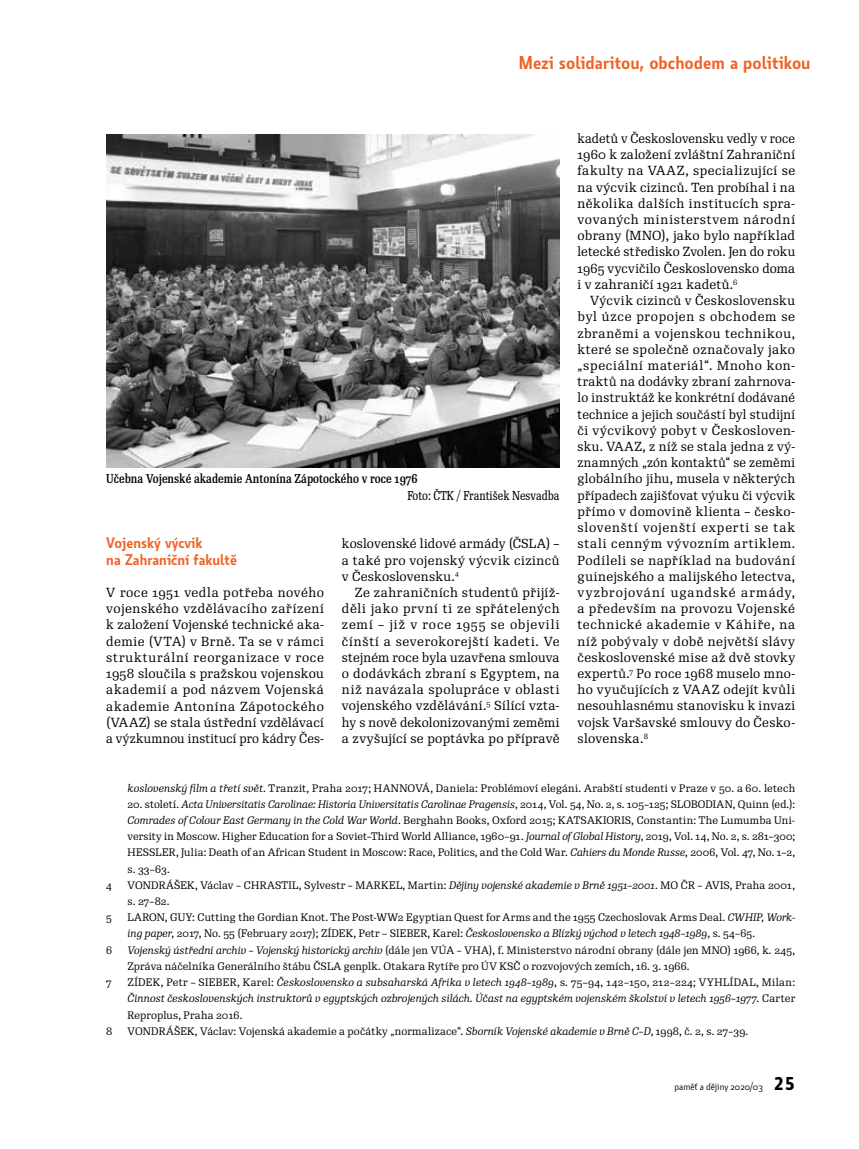
<style>
.page{position:relative;width:859px;height:1149px;background:#fff}
.page>*{position:absolute;margin:0;border:0;box-sizing:border-box;transform-origin:0 0}
.t1{font:600 18px "Botanika Std";color:#f16122}
.t2{font:600 15px/16.2px "Botanika Std";color:#f16122}
.t3{font:12.75px/16.2px "Re Public Std";letter-spacing:.02em;color:#000;text-align:justify}
.t4{font:12.75px/16.2px "Re Public Std";letter-spacing:.02em;color:#000;text-align:justify;scale:.95 1}
.t5{font:500 12.45px "Re Public Std Cond";color:#000}
.t6{font:12.45px "Re Public Std Cond";color:#000}
.t7{font:10.5px/16.2px "Re Public Std";letter-spacing:.015em;color:#000}
.t8{font:italic 10.5px/16.2px "Re Public Std";letter-spacing:.005em;color:#000;text-align:justify}
.t9{font:9.75px "Botanika Std";color:#000}
.s1{font-style:italic}
.s2{font-style:normal}
.s3{font-family:"Botanika Mono";font-weight:700;font-size:18px}
</style>
<div class="page">
<img style="left:106px;top:135px;width:454px;height:332px">
<h1 class="t1" style="left:519px;top:51px;width:293px">Mezi solidaritou, obchodem a politikou</h1>
<p class="t5" style="left:106px;top:471px;width:313px">Učebna Vojenské akademie Antonína Zápotockého v roce 1976</p>
<p class="t6" style="left:407px;top:487px;width:154px">Foto: ČTK / František Nesvadba</p>
<p class="t2" style="left:106px;top:534px;width:132px">Vojenský výcvik<br>na Zahraniční fakultě</p>
<p class="t3" style="left:106px;top:584px;width:219px">V roce 1951 vedla potřeba nového vojenského vzdělávacího zařízení k založení Vojenské technické aka&shy;demie (VTA) v Brně. Ta se v rámci strukturální reorganizace v roce 1958 sloučila s pražskou vojenskou akademií a pod názvem Vojenská akademie Antonína Zápotockého (VAAZ) se stala ústřední vzdělávací a výzkumnou institucí pro kádry Čes-</p>
<p class="t3" style="left:342px;top:535px;width:219px">koslovenské lidové armády (ČSLA) – a také pro vojenský výcvik cizinců v Československu.<sup>4</sup></p>
<p class="t3" style="left:342px;top:584px;width:219px;text-indent:13px">Ze zahraničních studentů přijíž&shy;děli jako první ti ze spřátelených zemí – již v roce 1955 se objevili čínští a severokorejští kadeti. Ve stejném roce byla uzavřena smlouva o dodávkách zbraní s Egyptem, na niž navázala spolupráce v oblasti vojenského vzdělávání.<sup>5</sup> Sílící vzta&shy;hy s nově dekolonizovanými zeměmi a zvyšující se poptávka po přípravě</p>
<p class="t4" style="left:578px;top:130px;width:231px">kadetů v Československu vedly v roce 1960 k založení zvláštní Zahraniční fakulty na VAAZ, specializující se na výcvik cizinců. Ten probíhal i na několika dalších institucích spra&shy;vovaných ministerstvem národní obrany (MNO), jako bylo například letecké středisko Zvolen. Jen do roku 1965 vycvičilo Československo doma i v zahraničí 1921 kadetů.<sup>6</sup></p>
<p class="t3" style="left:578px;top:292px;width:219px;text-indent:13px">Výcvik cizinců v Československu byl úzce propojen s obchodem se zbraněmi a vojenskou technikou, které se společně označovaly jako „speciální materiál“. Mnoho kon&shy;traktů na dodávky zbraní zahrnova&shy;lo instruktáž ke konkrétní dodávané technice a jejich součástí byl studijní či výcvikový pobyt v Českosloven&shy;sku. VAAZ, z níž se stala jedna z vý&shy;znamných „zón kontaktů“ se zeměmi globálního jihu, musela v některých případech zajišťovat výuku či výcvik přímo v domovině klienta – česko&shy;slovenští vojenští experti se tak stali cenným vývozním artiklem.<br>Podíleli se například na budování guinejského a malijského letectva, vyzbrojování ugandské armády, a především na provozu Vojenské technické akademie v Káhiře, na níž pobývaly v době největší slávy československé mise až dvě stovky expertů.<sup>7</sup> Po roce 1968 muselo mno&shy;ho vyučujících z VAAZ odejít kvůli nesouhlasnému stanovisku k invazi vojsk Varšavské smlouvy do Česko&shy;slovenska.<sup>8</sup></p>
<p class="t7" style="left:128px;top:779px;width:669px"><span class="s1">koslovenský film a třetí svět</span>. Tranzit, Praha 2017; HANNOVÁ, Daniela: Problémoví elegáni. Arabští studenti v Praze v 50. a 60. letech</p>
<p class="t7" style="left:128px;top:795px;width:669px;text-align:justify">20. století. <span class="s1">Acta Universitatis Carolinae: Historia Universitatis Carolinae Pragensis</span>, 2014, Vol. 54, No. 2, s. 105–125; SLOBODIAN, Quinn (ed.):<br><span class="s1">Comrades of Colour East Germany in the Cold War World</span>. Berghahn Books, Oxford 2015; KATSAKIORIS, Constantin: The Lumumba Uni&shy;versity in Moscow. Higher Education for a Soviet–Third World Alliance, 1960–91. <span class="s1">Journal of Global History</span>, 2019, Vol. 14, No. 2, s. 281–300; HESSLER, Julia: Death of an African Student in Moscow: Race, Politics, and the Cold War. <span class="s1">Cahiers du Monde Russe</span>, 2006, Vol. 47, No. 1–2, s. 33–63.</p>
<p class="t7" style="left:106px;top:876px;width:7px">4</p>
<p class="t7" style="left:128px;top:876px;width:669px">VONDRÁŠEK, Václav – CHRASTIL, Sylvestr – MARKEL, Martin: <span class="s1">Dějiny vojenské akademie v Brně 1951–2001</span>. MO ČR – AVIS, Praha 2001, s. 27–82.</p>
<p class="t7" style="left:106px;top:909px;width:7px">5</p>
<p class="t7" style="left:128px;top:909px;width:669px">LARON, GUY: Cutting the Gordian Knot. The Post-WW2 Egyptian Quest for Arms and the 1955 Czechoslovak Arms Deal. <span class="s1">CWHIP, Work&shy;ing paper</span>, 2017, No. 55 (February 2017); ZÍDEK, Petr – SIEBER, Karel: <span class="s1">Československo a Blízký východ v letech 1948–1989</span>, s. 54–65.</p>
<p class="t7" style="left:106px;top:941px;width:8px">6</p>
<p class="t7" style="left:128px;top:941px;width:669px"><span class="s1">Vojenský ústřední archiv – Vojenský historický archiv</span> (dále jen VÚA – VHA), f. Ministerstvo národní obrany (dále jen MNO) 1966, k. 245,<br>Zpráva náčelníka Generálního štábu ČSLA genplk. Otakara Rytíře pro ÚV KSČ o rozvojových zemích, 16. 3. 1966.</p>
<p class="t7" style="left:106px;top:974px;width:7px">7</p>
<p class="t8" style="left:128px;top:974px;width:669px"><span class="s2">ZÍDEK, Petr – SIEBER, Karel:</span> Československo a subsaharská Afrika v letech 1948–1989<span class="s2">, s. 75–94, 142–150, 212–224; VYHLÍDAL, Milan:<br></span>Činnost československých instruktorů v egyptských ozbrojených silách. Účast na egyptském vojenském školství v letech 1956–1977<span class="s2">. Carter Reproplus, Praha 2016.</span></p>
<p class="t7" style="left:106px;top:1022px;width:8px">8</p>
<p class="t7" style="left:128px;top:1022px;width:622px">VONDRÁŠEK, Václav: Vojenská akademie a počátky „normalizace“. <span class="s1">Sborník Vojenské akademie v Brně C–D</span>, 1998, č. 2, s. 27–39.</p>
<p class="t9" style="left:674px;top:1080px;width:122px">paměť a dějiny 2020/03 <span class="s3">25</span></p>
</div>
